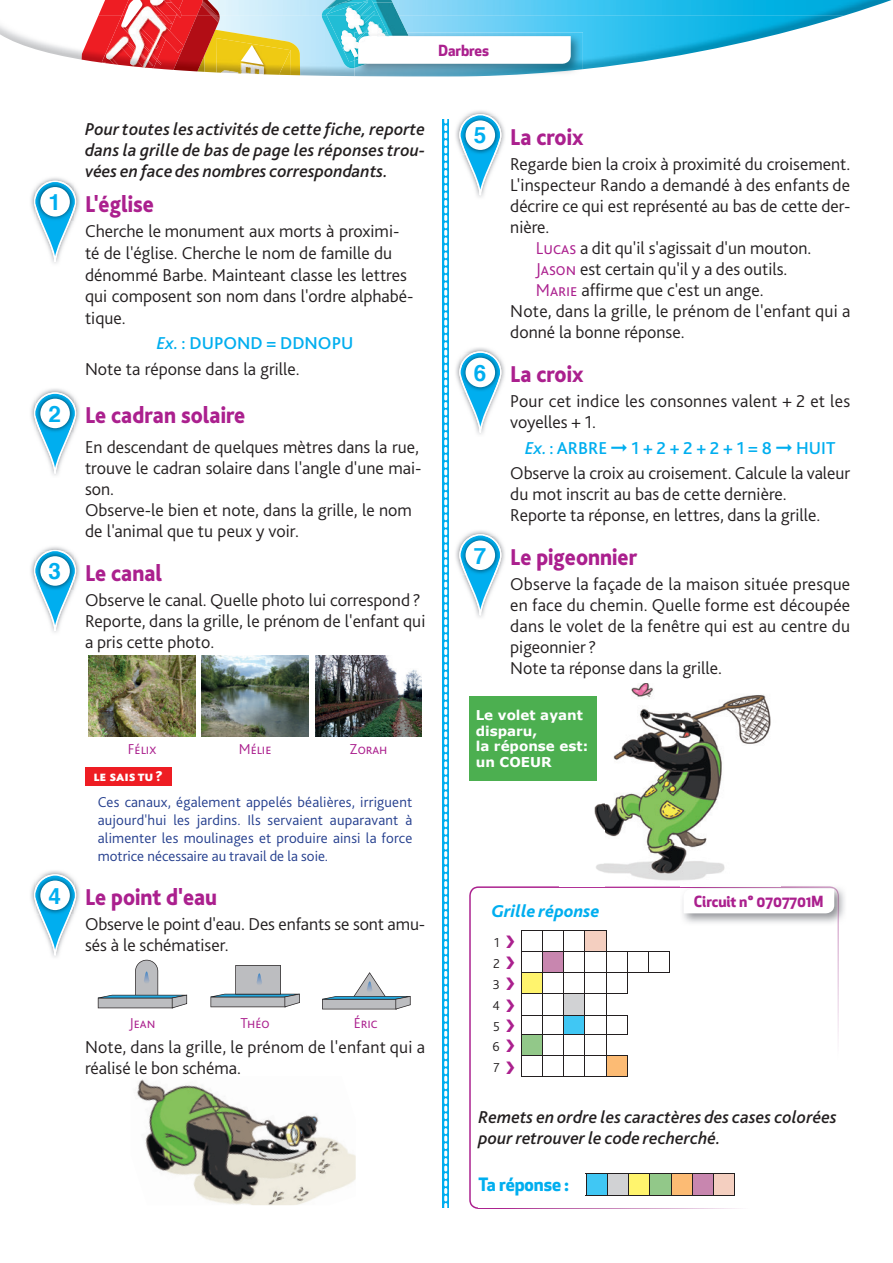
<style>
.page{position:relative;width:893px;height:1263px;background:#fff}
.page>*{position:absolute;margin:0;border:0;box-sizing:border-box;transform-origin:0 0}
.t1{font:800 24px "Bliss 2";color:#ab208e;scale:.9 1}
.t2{font:700 22.5px "Helvetica";color:#00aeef}
.t3{font:300 18px/21px "Bliss 2";color:#231f20}
.t4{font:italic 500 18px/21px "Bliss 2";letter-spacing:.005em;color:#231f20;text-align:justify}
.t5{font:italic 800 18px "Bliss 2";color:#00aeef}
.t6{font:700 18px "Apex New";letter-spacing:-.005em;color:#00aeef}
.t7{font:300 15px/18px "Bliss 2";color:#253f8e;text-align:justify}
.t8{font:300 15px "Bliss 2";color:#ab208e}
.t9{font:700 15px "Apex New";letter-spacing:-.005em;color:#ab208e}
.t10{font:800 15px "Bliss 2";color:#fff}
.t11{font:300 13.5px/21px "Bliss 2";color:#231f20;text-align:justify}
.s1{font-weight:500;font-style:italic;color:#00aeef}
.s2{font-weight:500;color:#00aeef}
.s3{color:#ab208e}
.s4{color:#00aeef}
</style>
<div class="page">
<img style="left:114px;top:16px;width:729px;height:61px">
<img style="left:0;top:25px;width:82px;height:35px">
<img style="left:220px;top:0;width:672px;height:16px">
<img style="left:177px;top:71px;width:20px;height:1px">
<img style="left:204px;top:30px;width:96px;height:45px">
<img style="left:216px;top:38px;width:75px;height:37px">
<img style="left:280px;top:50px;width:11px;height:25px">
<svg style="left:204px;top:71px;width:13px;height:2px"></svg>
<img style="left:98px;top:0;width:104px;height:16px">
<img style="left:172px;top:0;width:11px;height:16px">
<svg style="left:121px;top:0;width:32px;height:69px"></svg>
<img style="left:82px;top:16px;width:40px;height:48px">
<img style="left:153px;top:24px;width:20px;height:46px">
<svg style="left:202px;top:0;width:18px;height:23px"></svg>
<img style="left:173px;top:16px;width:45px;height:55px">
<img style="left:197px;top:5px;width:15px;height:11px">
<img style="left:322px;top:16px;width:33px;height:52px">
<img style="left:322px;top:0;width:2px;height:16px">
<img style="left:355px;top:32px;width:228px;height:44px">
<img style="left:355px;top:64px;width:43px;height:4px">
<svg style="left:324px;top:0;width:247px;height:64px"></svg>
<img style="left:456px;top:110px;width:49px;height:88px">
<svg style="left:459px;top:114px;width:42px;height:81px"></svg>
<img style="left:461px;top:116px;width:39px;height:39px">
<div style="left:466px;top:120px;width:29px;height:30px;background:#fff;border-radius:50%"></div>
<img style="left:456px;top:347px;width:49px;height:88px">
<svg style="left:459px;top:351px;width:42px;height:81px"></svg>
<img style="left:461px;top:353px;width:39px;height:39px">
<div style="left:466px;top:358px;width:29px;height:29px;background:#fff;border-radius:50%"></div>
<img style="left:456px;top:530px;width:49px;height:88px">
<svg style="left:459px;top:534px;width:42px;height:81px"></svg>
<img style="left:461px;top:536px;width:39px;height:39px">
<div style="left:466px;top:540px;width:29px;height:30px;background:#fff;border-radius:50%"></div>
<svg style="left:469px;top:886px;width:370px;height:323px"></svg>
<svg style="left:443px;top:119px;width:6px;height:1088px;background:#0bb1ef"></svg>
<svg style="left:444px;top:119px;width:3px;height:1089px"></svg>
<img style="left:839px;top:889px;width:6px;height:31px">
<img style="left:680px;top:886px;width:159px;height:40px">
<svg style="left:684px;top:889px;width:150px;height:24px"></svg>
<div style="left:85px;top:768px;width:86px;height:18px;background:#ee1d23"></div>
<img style="left:89px;top:655px;width:106px;height:81px">
<img style="left:202px;top:655px;width:106px;height:81px">
<img style="left:315px;top:655px;width:107px;height:81px">
<svg style="left:98px;top:960px;width:89px;height:48px"></svg>
<svg style="left:210px;top:965px;width:90px;height:42px"></svg>
<svg style="left:322px;top:972px;width:88px;height:37px"></svg>
<img style="left:31px;top:177px;width:49px;height:87px">
<svg style="left:34px;top:181px;width:42px;height:81px"></svg>
<img style="left:36px;top:182px;width:39px;height:39px">
<div style="left:40px;top:187px;width:30px;height:30px;background:#fff;border-radius:50%"></div>
<img style="left:31px;top:388px;width:49px;height:88px">
<svg style="left:34px;top:392px;width:42px;height:81px"></svg>
<img style="left:36px;top:394px;width:39px;height:39px">
<div style="left:40px;top:399px;width:30px;height:29px;background:#fff;border-radius:50%"></div>
<img style="left:31px;top:546px;width:49px;height:87px">
<svg style="left:34px;top:550px;width:42px;height:81px"></svg>
<img style="left:36px;top:551px;width:39px;height:39px">
<div style="left:40px;top:556px;width:30px;height:30px;background:#fff;border-radius:50%"></div>
<img style="left:31px;top:870px;width:49px;height:88px">
<svg style="left:34px;top:874px;width:42px;height:81px"></svg>
<img style="left:36px;top:876px;width:39px;height:39px">
<div style="left:40px;top:880px;width:30px;height:30px;background:#fff;border-radius:50%"></div>
<img style="left:137px;top:1079px;width:166px;height:126px">
<img style="left:294px;top:1079px;width:62px;height:124px">
<div style="left:479px;top:1161px;width:357px;height:46px;background:#fff"></div>
<svg style="left:586px;top:1173px;width:149px;height:23px;background:#adae96"></svg>
<svg style="left:521px;top:930px;width:149px;height:147px"></svg>
<img style="left:560px;top:683px;width:211px;height:198px">
<img style="left:143px;top:3px;width:38px;height:21px">
<img style="left:221px;top:56px;width:43px;height:18px">
<img style="left:373px;top:3px;width:14px;height:30px">
<img style="left:141px;top:0;width:31px;height:3px">
<img style="left:342px;top:0;width:51px;height:3px">
<svg style="left:470px;top:696px;width:127px;height:84px;background:#65ba69"></svg>
<p class="t9" style="left:438px;top:39px;width:52px">Darbres</p>
<p class="t2" style="left:48px;top:184px;width:14px">1</p>
<p class="t2" style="left:48px;top:396px;width:14px">2</p>
<p class="t2" style="left:48px;top:553px;width:14px">3</p>
<p class="t4" style="left:85px;top:118px;width:342px">Pour toutes les activités de cette fiche, reporte dans la grille de bas de page les réponses trou&shy;vées en face des nombres correspondants.</p>
<h1 class="t1" style="left:85px;top:189px;width:78px">L'église</h1>
<p class="t3" style="left:85px;top:220px;width:330px;line-height:21.6px">Cherche le monument aux morts à proximi&shy;té de l'église. Cherche le nom de famille du dénommé Barbe. Mainteant classe les lettres qui composent son nom dans l'ordre alphabé&shy;tique.</p>
<p class="t3" style="left:85px;top:330px;width:270px;line-height:25.8px;text-indent:72px"><span class="s1">Ex.</span> <span class="s2">: DUPOND = DDNOPU<br></span>Note ta réponse dans la grille.</p>
<h1 class="t1" style="left:85px;top:400px;width:179px">Le cadran solaire</h1>
<p class="t3" style="left:85px;top:436px;width:338px">En descendant de quelques mètres dans la rue, trouve le cadran solaire dans l'angle d'une mai&shy;son.<br>Observe-le bien et note, dans la grille, le nom de l'animal que tu peux y voir.</p>
<h1 class="t1" style="left:85px;top:558px;width:87px">Le canal</h1>
<p class="t3" style="left:85px;top:589px;width:342px">Observe le canal. Quelle photo lui correspond ?<br>Reporte, dans la grille, le prénom de l'enfant qui a pris cette photo.</p>
<p class="t2" style="left:48px;top:877px;width:14px">4</p>
<p class="t8" style="left:128px;top:740px;width:30px">FÉLIX</p>
<p class="t8" style="left:239px;top:740px;width:34px">MÉLIE</p>
<p class="t8" style="left:350px;top:740px;width:39px">ZORAH</p>
<p class="t10" style="left:94px;top:766px;width:71px">LE SAIS TU ?</p>
<p class="t7" style="left:98px;top:793px;width:316px">Ces canaux, également appelés béalières, irriguent aujourd'hui les jardins. Ils servaient auparavant à alimenter les moulinages et produire ainsi la force motrice nécessaire au travail de la soie.</p>
<h1 class="t1" style="left:85px;top:882px;width:148px">Le point d'eau</h1>
<p class="t3" style="left:85px;top:913px;width:342px">Observe le point d'eau. Des enfants se sont amu&shy;sés à le schématiser.</p>
<p class="t8" style="left:129px;top:1013px;width:27px">JEAN</p>
<p class="t8" style="left:241px;top:1013px;width:31px">THÉO</p>
<p class="t8" style="left:354px;top:1013px;width:25px">ÉRIC</p>
<p class="t3" style="left:85px;top:1036px;width:342px">Note, dans la grille, le prénom de l'enfant qui a réalisé le bon schéma.</p>
<p class="t2" style="left:474px;top:117px;width:14px">5</p>
<p class="t2" style="left:474px;top:355px;width:14px">6</p>
<p class="t2" style="left:474px;top:537px;width:14px">7</p>
<h1 class="t1" style="left:510px;top:122px;width:83px">La croix</h1>
<p class="t3" style="left:510px;top:153px;width:342px">Regarde bien la croix à proximité du croisement.</p>
<p class="t3" style="left:510px;top:174px;width:341px">L'inspecteur Rando a demandé à des enfants de</p>
<p class="t3" style="left:510px;top:195px;width:342px">décrire ce qui est représenté au bas de cette der-</p>
<p class="t3" style="left:510px;top:216px;width:41px">nière.</p>
<p class="t3" style="left:536px;top:237px;width:277px"><span class="s3">LUCAS</span> a dit qu'il s'agissait d'un mouton.</p>
<p class="t3" style="left:536px;top:258px;width:253px"><span class="s3">JASON</span> est certain qu'il y a des outils.</p>
<p class="t3" style="left:536px;top:279px;width:229px"><span class="s3">MARIE</span> affirme que c'est un ange.</p>
<p class="t3" style="left:510px;top:300px;width:342px">Note, dans la grille, le prénom de l'enfant qui a</p>
<p class="t3" style="left:510px;top:321px;width:176px">donné la bonne réponse.</p>
<h1 class="t1" style="left:510px;top:359px;width:83px">La croix</h1>
<p class="t3" style="left:510px;top:390px;width:341px">Pour cet indice les consonnes valent + 2 et les voyelles + 1.</p>
<p class="t3" style="left:510px;top:435px;width:341px;line-height:25.2px;text-align:center"><span class="s1">Ex.</span> <span class="s2">: ARBRE</span> <span class="s4">➞</span> <span class="s2">1 + 2 + 2 + 2 + 1 = 8</span> <span class="s4">➞</span> <span class="s2">HUIT<br></span>Observe la croix au croisement. Calcule la valeur</p>
<p class="t3" style="left:510px;top:483px;width:312px">du mot inscrit au bas de cette dernière.<br>Reporte ta réponse, en lettres, dans la grille.</p>
<h1 class="t1" style="left:510px;top:542px;width:143px">Le pigeonnier</h1>
<p class="t3" style="left:510px;top:573px;width:342px">Observe la façade de la maison située presque en face du chemin. Quelle forme est découpée dans le volet de la fenêtre qui est au centre du pigeonnier ?<br>Note ta réponse dans la grille.</p>
<p class="t5" style="left:491px;top:900px;width:110px">Grille réponse</p>
<p class="t11" style="left:492px;top:931px;width:24px">1 <span class="s3">❯ </span>2 <span class="s3">❯ </span>3 <span class="s3">❯ </span>4 <span class="s3">❯ </span>5 <span class="s3">❯ </span>6 <span class="s3">❯ </span>7 <span class="s3">❯</span></p>
<p class="t9" style="left:694px;top:890px;width:131px">Circuit n° 0707701M</p>
<p class="t4" style="left:479px;top:1106px;width:360px">Remets en ordre les caractères des cases colorées pour retrouver le code recherché.</p>
<p class="t6" style="left:479px;top:1172px;width:92px">Ta réponse :</p>
</div>
